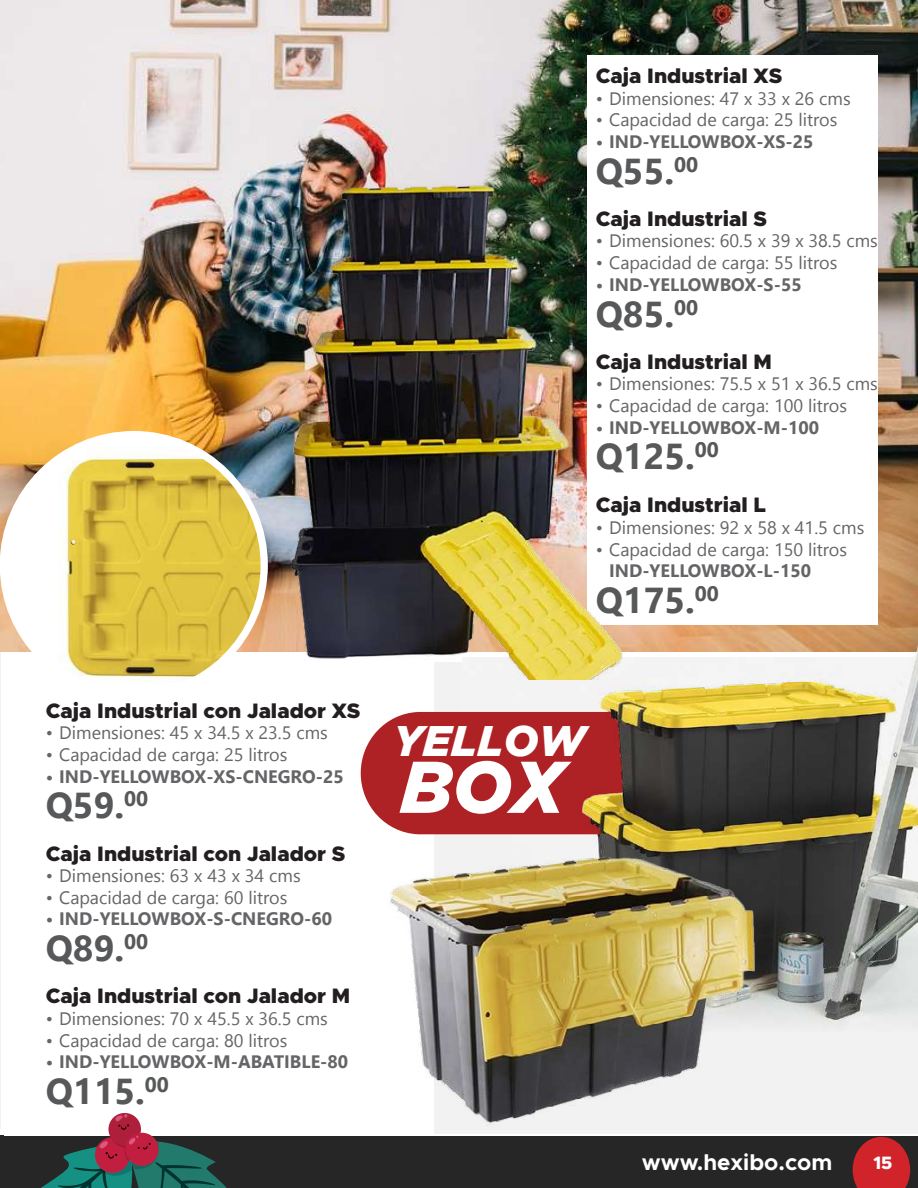
<style>
.page{position:relative;width:918px;height:1188px;background:#fff}
.page>*{position:absolute;margin:0;border:0;box-sizing:border-box;transform-origin:0 0}
.t1{font:italic 900 73.05px "Gotham";color:#fff}
.t2{font:italic 900 42.6px "Gotham";color:#fff}
.t3{font:700 36px "Nirmala UI";color:#57585a}
.t4{font:700 22.5px "Metropolis";color:#fff}
.t5{font:900 21px "Metropolis";color:#231f20}
.t6{font:18px "Nirmala UI";color:#656568}
.t7{font:700 18px "Nirmala UI";color:#656568}
.t8{font:800 18px "Metropolis";color:#fff}
</style>
<div class="page">
<hr style="left:0;top:593px;width:1px;height:535px;background:#f2f2f2">
<img style="left:0;top:0;width:918px;height:639px">
<div style="left:588px;top:55px;width:290px;height:569px;background:#fff"></div>
<div style="left:0;top:1137px;width:918px;height:51px;background:#262626"></div>
<hr style="left:0;top:1136px;width:3px;height:52px;background:#262626">
<svg style="left:853px;top:1137px;width:57px;height:51px;background:#b72329"></svg>
<img style="left:54px;top:158px;width:598px;height:521px">
<img style="left:3px;top:435px;width:261px;height:260px;border-radius:130px">
<div style="left:0;top:431px;width:268px;height:268px;border:7px solid #fff;border-radius:50%"></div>
<svg style="left:362px;top:712px;width:149px;height:49px;background:#b53639"></svg>
<img style="left:511px;top:639px;width:407px;height:449px">
<img style="left:272px;top:761px;width:581px;height:413px">
<svg style="left:20px;top:1114px;width:218px;height:74px"></svg>
<img style="left:0;top:386px;width:45px;height:279px">
<p class="t5" style="left:46px;top:697px;width:316px">Caja Industrial con Jalador XS</p>
<p class="t6" style="left:46px;top:718px;width:284px">• Dimensiones: 45 x 34.5 x 23.5 cms</p>
<p class="t6" style="left:46px;top:740px;width:243px">• Capacidad de carga: 25 litros</p>
<p class="t7" style="left:46px;top:761px;width:300px">• IND-YELLOWBOX-XS-CNEGRO-25</p>
<h3 class="t3" style="left:46px;top:776px;width:104px">Q59.<sup>00</sup></h3>
<p class="t5" style="left:46px;top:840px;width:301px">Caja Industrial con Jalador S</p>
<p class="t6" style="left:46px;top:861px;width:257px">• Dimensiones: 63 x 43 x 34 cms</p>
<p class="t6" style="left:46px;top:883px;width:243px">• Capacidad de carga: 60 litros</p>
<p class="t7" style="left:46px;top:904px;width:288px">• IND-YELLOWBOX-S-CNEGRO-60</p>
<h3 class="t3" style="left:46px;top:919px;width:104px">Q89.<sup>00</sup></h3>
<p class="t5" style="left:46px;top:983px;width:306px">Caja Industrial con Jalador M</p>
<p class="t6" style="left:46px;top:1004px;width:284px">• Dimensiones: 70 x 45.5 x 36.5 cms</p>
<p class="t6" style="left:46px;top:1026px;width:243px">• Capacidad de carga: 80 litros</p>
<p class="t7" style="left:46px;top:1047px;width:304px">• IND-YELLOWBOX-M-ABATIBLE-80</p>
<h3 class="t3" style="left:46px;top:1062px;width:125px">Q115.<sup>00</sup></h3>
<p class="t5" style="left:596px;top:62px;width:188px">Caja Industrial XS</p>
<p class="t6" style="left:596px;top:84px;width:257px">• Dimensiones: 47 x 33 x 26 cms</p>
<p class="t6" style="left:596px;top:105px;width:243px">• Capacidad de carga: 25 litros</p>
<p class="t7" style="left:596px;top:127px;width:219px">• IND-YELLOWBOX-XS-25</p>
<h3 class="t3" style="left:596px;top:141px;width:104px">Q55.<sup>00</sup></h3>
<p class="t5" style="left:596px;top:205px;width:173px">Caja Industrial S</p>
<p class="t6" style="left:596px;top:226px;width:284px">• Dimensiones: 60.5 x 39 x 38.5 cms</p>
<p class="t6" style="left:596px;top:248px;width:243px">• Capacidad de carga: 55 litros</p>
<p class="t7" style="left:596px;top:270px;width:208px">• IND-YELLOWBOX-S-55</p>
<h3 class="t3" style="left:596px;top:284px;width:104px">Q85.<sup>00</sup></h3>
<p class="t5" style="left:596px;top:348px;width:178px">Caja Industrial M</p>
<p class="t6" style="left:596px;top:369px;width:284px">• Dimensiones: 75.5 x 51 x 36.5 cms</p>
<p class="t6" style="left:596px;top:391px;width:253px">• Capacidad de carga: 100 litros</p>
<p class="t7" style="left:596px;top:412px;width:225px">• IND-YELLOWBOX-M-100</p>
<h3 class="t3" style="left:596px;top:427px;width:125px">Q125.<sup>00</sup></h3>
<p class="t5" style="left:596px;top:492px;width:172px">Caja Industrial L</p>
<p class="t6" style="left:596px;top:513px;width:270px">• Dimensiones: 92 x 58 x 41.5 cms</p>
<p class="t6" style="left:596px;top:535px;width:253px">• Capacidad de carga: 150 litros</p>
<p class="t7" style="left:609px;top:556px;width:203px">IND-YELLOWBOX-L-150</p>
<h3 class="t3" style="left:596px;top:571px;width:125px">Q175.<sup>00</sup></h3>
<h2 class="t2" style="left:394px;top:716px;width:193px">YELLOW</h2>
<h1 class="t1" style="left:400px;top:745px;width:165px">BOX</h1>
<p class="t4" style="left:642px;top:1148px;width:192px">www.hexibo.com</p>
<p class="t8" style="left:873px;top:1152px;width:21px">15</p>
</div>
